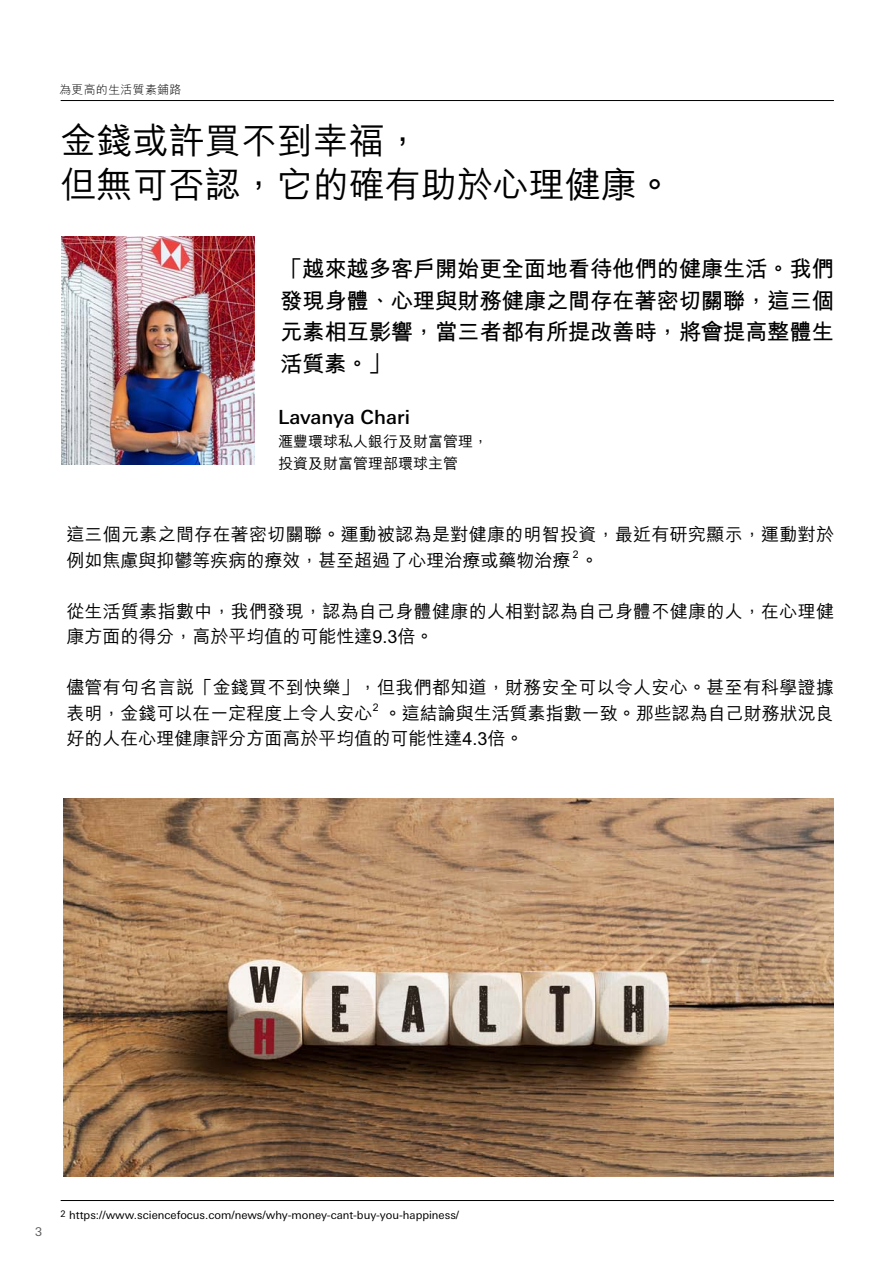
<style>
.page{position:relative;width:893px;height:1263px;background:#fff}
.page>*{position:absolute;margin:0;border:0;box-sizing:border-box;transform-origin:0 0}
.t1{font:500 36px/43.2px "M Hei H Kfor HSBC";color:#000}
.t2{font:700 22.5px/31.5px "M Hei H Kfor HSBC";letter-spacing:-.015em;color:#000;text-align:justify}
.t3{font:500 19.5px "Univers Nextfor HSBC";color:#000}
.t4{font:500 18px/25.5px "M Hei H Kfor HSBC";color:#000}
.t5{font:500 15px/22.5px "M Hei H Kfor HSBC";color:#000}
.t6{font:300 12px "M Hei H Kfor HSBC";letter-spacing:.02em;color:#000}
.t7{font:12px "Univers Nextfor HSBC";color:#5f5c5d}
.t8{font:11.25px "Univers Nextfor HSBC";color:#000}
.t9{font:500 10.5px "M Hei PR Cfor HSBC";color:#000}
</style>
<div class="page">
<hr style="left:61px;top:1200px;width:773px;height:1px;background:#000">
<img style="left:62px;top:236px;width:192px;height:229px">
<img style="left:64px;top:798px;width:770px;height:378px">
<hr style="left:61px;top:100px;width:773px;height:1px;background:#000">
<p class="t6" style="left:59px;top:84px;width:124px">為更高的生活質素鋪路</p>
<p class="t1" style="left:61px;top:116px;width:613px">金錢或許買不到幸福，<br>但無可否認，它的確有助於心理健康。</p>
<p class="t2" style="left:280px;top:251px;width:555px">「越來越多客戶開始更全面地看待他們的健康生活。我們發現身體、心理與財務健康之間存在著密切關聯，這三個元素相互影響，當三者都有所提改善時，將會提高整體生活質素。」</p>
<p class="t3" style="left:278px;top:404px;width:133px">Lavanya Chari</p>
<p class="t5" style="left:278px;top:429px;width:211px">滙豐環球私人銀行及財富管理，投資及財富管理部環球主管</p>
<p class="t4" style="left:66px;top:520px;width:769px">這三個元素之間存在著密切關聯。運動被認為是對健康的明智投資，最近有研究顯示，運動對於例如焦慮與抑鬱等疾病的療效，甚至超過了心理治療或藥物治療 。</p>
<p class="t4" style="left:66px;top:597px;width:769px">從生活質素指數中，我們發現，認為自己身體健康的人相對認為自己身體不健康的人，在心理健康方面的得分，高於平均值的可能性達9.3倍。</p>
<p class="t4" style="left:66px;top:673px;width:769px;text-align:justify">儘管有句名言說「金錢買不到快樂」，但我們都知道，財務安全可以令人安心。甚至有科學證據表明，金錢可以在一定程度上令人安心 。這結論與生活質素指數一致。那些認為自己財務狀況良好的人在心理健康評分方面高於平均值的可能性達4.3倍。</p>
<p class="t9" style="left:573px;top:548px;width:7px">2</p>
<p class="t9" style="left:373px;top:701px;width:7px">2</p>
<p class="t7" style="left:35px;top:1223px;width:8px">3</p>
<p class="t8" style="left:61px;top:1207px;width:400px"><sup>2</sup> https://www.sciencefocus.com/news/why-money-cant-buy-you-happiness/</p>
</div>
